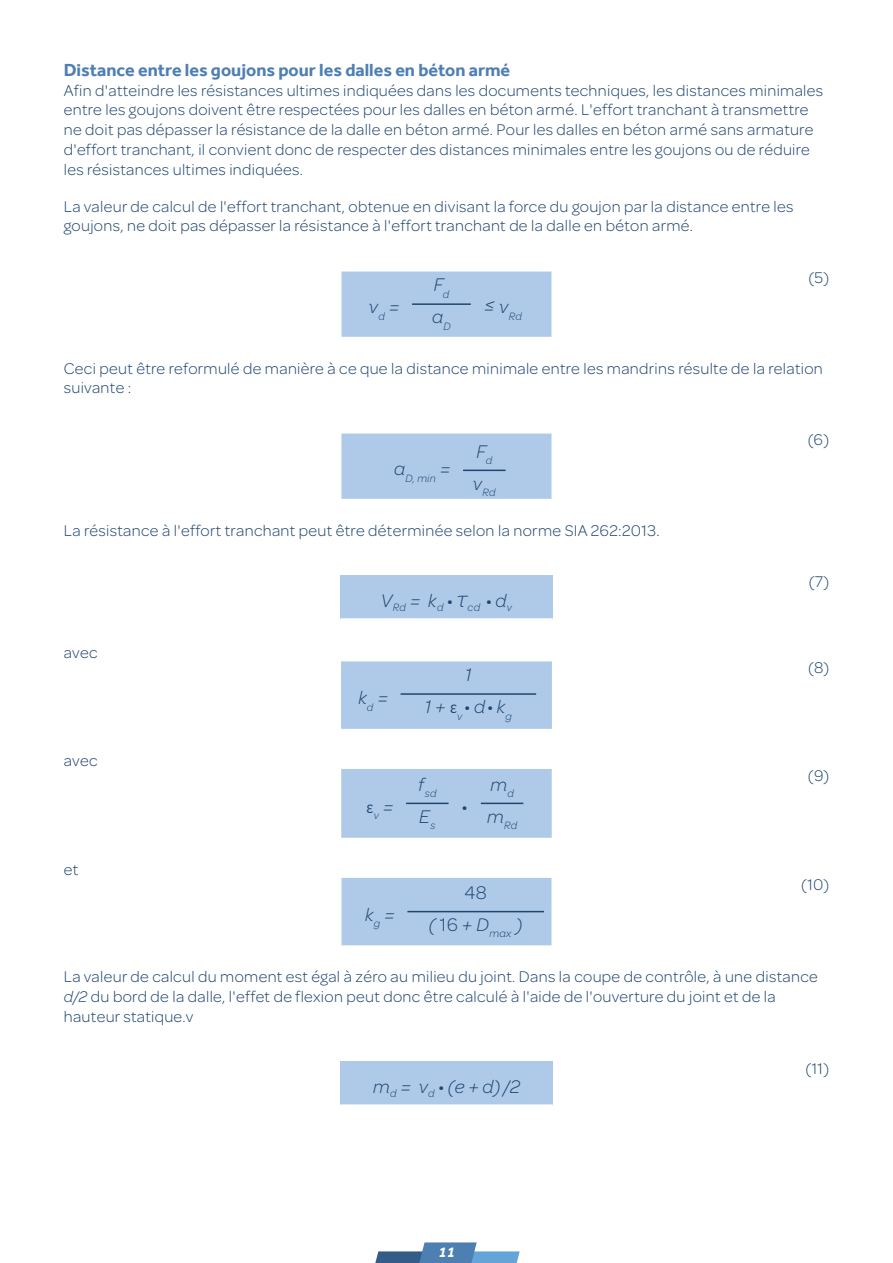
<style>
.page{position:relative;width:893px;height:1263px;background:#fff}
.page>*{position:absolute;margin:0;border:0;box-sizing:border-box;transform-origin:0 0}
.t1{font:italic 300 19.5px/32px "Omnes";color:#204670;text-align:center}
.t2{font:300 19.5px/32px "Omnes";color:#204670;text-align:center}
.t3{font:19.5px "Aisha Latin";color:#204670}
.t4{font:700 19.5px "Omnes";color:#204670}
.t5{font:700 18px "Effra";color:#4e7fb3}
.t6{font:300 16.5px/19.8px "Omnes";letter-spacing:.02em;color:#204670}
.t7{font:italic 700 15px "Effra";color:#fff}
.t8{font:italic 300 11.4px "Omnes";letter-spacing:.02em;color:#204670}
.s1{font-family:"Omnes";font-weight:300;font-style:italic}
.s2{font-family:"Aisha Latin";font-weight:400;font-style:normal}
.s3{font-weight:700;font-style:normal}
.s4{font-style:italic}
</style>
<div class="page">
<svg style="left:375px;top:1242px;width:145px;height:21px"></svg>
<div style="left:341px;top:272px;width:210px;height:65px;background:#afcae9"></div>
<hr style="left:412px;top:303px;width:59px;height:2px;background:#204670">
<div style="left:341px;top:433px;width:210px;height:66px;background:#afcae9"></div>
<hr style="left:463px;top:470px;width:43px;height:1px;background:#204670">
<div style="left:340px;top:576px;width:213px;height:44px;background:#afcae9"></div>
<hr style="left:340px;top:618px;width:213px;height:3px;background:#fff">
<div style="left:341px;top:661px;width:211px;height:68px;background:#afcae9"></div>
<hr style="left:401px;top:693px;width:135px;height:2px;background:#204670">
<div style="left:341px;top:769px;width:211px;height:69px;background:#afcae9"></div>
<hr style="left:406px;top:803px;width:43px;height:1px;background:#204670">
<hr style="left:481px;top:803px;width:42px;height:1px;background:#204670">
<div style="left:341px;top:878px;width:210px;height:67px;background:#afcae9"></div>
<hr style="left:407px;top:911px;width:137px;height:1px;background:#204670">
<div style="left:340px;top:1062px;width:213px;height:44px;background:#afcae9"></div>
<hr style="left:340px;top:1104px;width:213px;height:3px;background:#fff">
<p class="t5" style="left:64px;top:59px;width:448px">Distance entre les goujons pour les dalles en béton armé</p>
<p class="t6" style="left:64px;top:79px;width:761px">Afin d'atteindre les résistances ultimes indiquées dans les documents techniques, les distances minimales entre les goujons doivent être respectées pour les dalles en béton armé. L'effort tranchant à transmettre ne doit pas dépasser la résistance de la dalle en béton armé. Pour les dalles en béton armé sans armature d'effort tranchant, il convient donc de respecter des distances minimales entre les goujons ou de réduire les résistances ultimes indiquées.</p>
<p class="t6" style="left:64px;top:195px;width:731px">La valeur de calcul de l'effort tranchant, obtenue en divisant la force du goujon par la distance entre les goujons, ne doit pas dépasser la résistance à l'effort tranchant de la dalle en béton armé.</p>
<p class="t6" style="left:808px;top:267px;width:22px">(5)</p>
<p class="t1" style="left:369px;top:290px;width:32px">v<sub>d</sub> =</p>
<p class="t1" style="left:434px;top:268px;width:17px">F<sub>d</sub></p>
<p class="t1" style="left:484px;top:290px;width:26px">≤ v</p>
<p class="t1" style="left:432px;top:300px;width:13px">a</p>
<p class="t8" style="left:509px;top:309px;width:14px">Rd</p>
<p class="t8" style="left:443px;top:319px;width:9px">D</p>
<p class="t6" style="left:64px;top:357px;width:760px">Ceci peut être reformulé de manière à ce que la distance minimale entre les mandrins résulte de la relation suivante :</p>
<p class="t1" style="left:477px;top:434px;width:17px">F<sub>d</sub></p>
<p class="t8" style="left:473px;top:485px;width:24px"><sup>v</sup>Rd</p>
<p class="t6" style="left:64px;top:519px;width:597px">La résistance à l'effort tranchant peut être déterminée selon la norme SIA 262:2013.</p>
<p class="t8" style="left:394px;top:471px;width:58px"><sup>a</sup>D, min <sup>=</sup></p>
<p class="t6" style="left:64px;top:642px;width:35px">avec</p>
<p class="t6" style="left:64px;top:749px;width:35px">avec</p>
<p class="t6" style="left:64px;top:858px;width:16px">et</p>
<p class="t8" style="left:381px;top:599px;width:133px"><sup>V</sup>Rd <sup>=</sup> <sup>k</sup>d <sup>∙</sup> <sup>τ</sup>cd <sup>∙</sup> <sup>d</sup>v</p>
<p class="t1" style="left:358px;top:681px;width:31px">k<sub>d</sub> =</p>
<p class="t3" style="left:366px;top:794px;width:29px">E<sub>v</sub> <span class="s1">=</span></p>
<p class="t1" style="left:425px;top:658px;width:89px">1<br>1 + <span class="s2">E</span><sub>v</sub> <span class="s3">∙</span> d<span class="s3">∙</span> k<sub>g</sub></p>
<p class="t8" style="left:418px;top:786px;width:20px"><sup>f</sup>sd</p>
<p class="t1" style="left:490px;top:767px;width:25px">m<sub>d</sub></p>
<p class="t4" style="left:462px;top:792px;width:7px">∙</p>
<p class="t1" style="left:419px;top:799px;width:18px">E<sub>s</sub></p>
<p class="t8" style="left:487px;top:818px;width:32px"><sup>m</sup>Rd</p>
<p class="t6" style="left:808px;top:429px;width:23px">(6)</p>
<p class="t6" style="left:809px;top:571px;width:22px">(7)</p>
<p class="t6" style="left:808px;top:657px;width:23px">(8)</p>
<p class="t6" style="left:808px;top:764px;width:23px">(9)</p>
<p class="t6" style="left:801px;top:873px;width:29px">(10)</p>
<p class="t2" style="left:429px;top:875px;width:96px">48<br><span class="s4">(</span> 16 <span class="s4">+ D</span><sub>max</sub> <span class="s4">)</span></p>
<p class="t6" style="left:64px;top:966px;width:755px">La valeur de calcul du moment est égal à zéro au milieu du joint. Dans la coupe de contrôle, à une distance <span class="s4">d/2</span> du bord de la dalle, l'effet de flexion peut donc être calculé à l'aide de l'ouverture du joint et de la hauteur statique.v</p>
<p class="t6" style="left:805px;top:1057px;width:25px">(11)</p>
<p class="t1" style="left:373px;top:1070px;width:148px">m<sub>d</sub> = v<sub>d</sub> <span class="s3">∙</span> (e + d)/2</p>
<p class="t1" style="left:365px;top:897px;width:31px">k<sub>g</sub> =</p>
<p class="t7" style="left:438px;top:1243px;width:18px">11</p>
</div>
